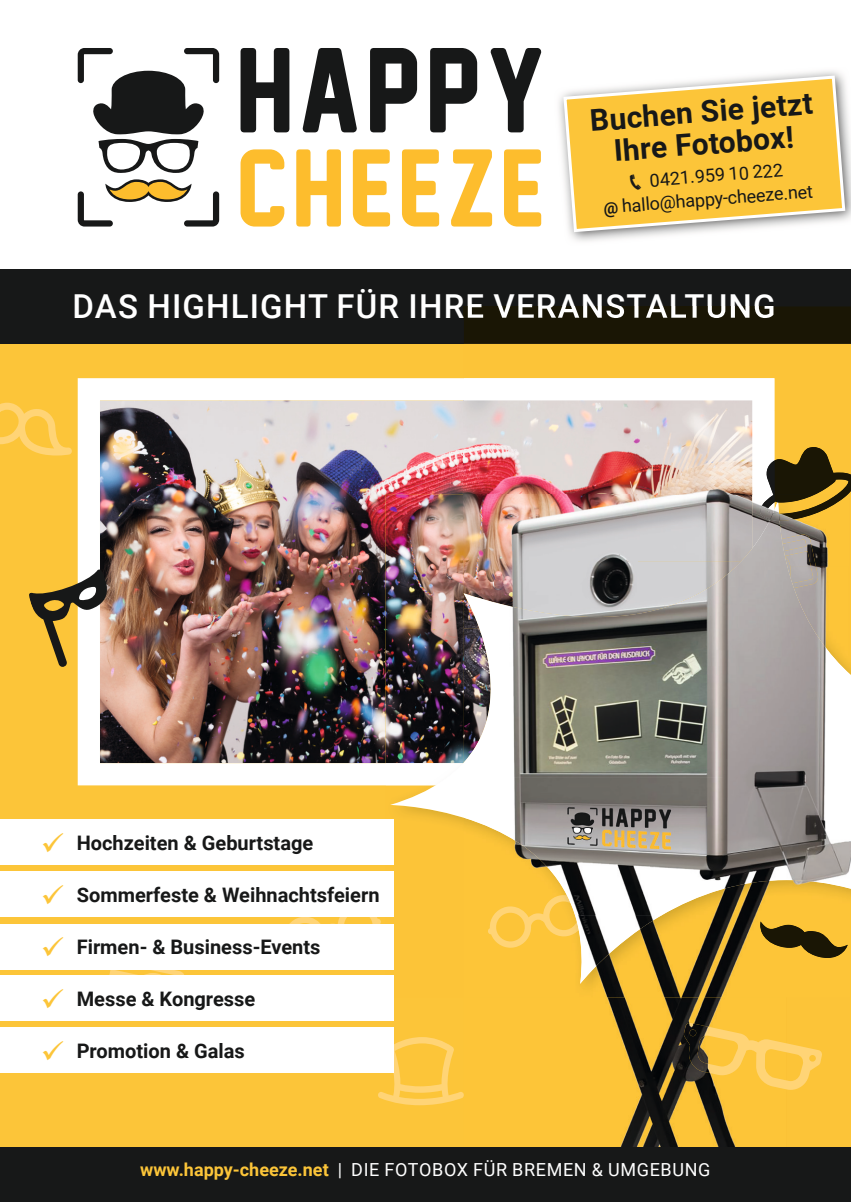
<style>
.page{position:relative;width:851px;height:1202px;background:#fff}
.page>*{position:absolute;margin:0;border:0;box-sizing:border-box;transform-origin:0 0}
.t1{font:500 33px "Roboto";letter-spacing:.035em;color:#fff}
.t2{font:700 30px/31.8px "Roboto";color:#171818;text-align:center}
.t3{font:700 20px "Roboto";color:#171818}
.t4{font:18px "Roboto";letter-spacing:.035em;color:#fff}
.t5{font:18px/23.4px "Roboto";color:#171818;text-align:center}
.s1{font-family:"IAM TELEFONO";font-size:17.6px}
.s2{font-weight:700;font-size:16.2px}
.s3{color:#fcc539}
.s4{font-weight:700;color:#fcc539}
</style>
<div class="page">
<div style="left:0;top:286px;width:850px;height:916px;background:#fcc539"></div>
<svg style="left:103px;top:969px;width:83px;height:52px"></svg>
<svg style="left:0;top:403px;width:72px;height:52px"></svg>
<svg style="left:289px;top:917px;width:92px;height:7px"></svg>
<div style="left:0;top:1147px;width:850px;height:55px;background:#171818"></div>
<div style="left:0;top:269px;width:850px;height:75px;background:#171818"></div>
<img style="left:78px;top:378px;width:386px;height:407px">
<img style="left:385px;top:495px;width:79px;height:475px">
<img style="left:390px;top:499px;width:74px;height:471px">
<svg style="left:29px;top:569px;width:87px;height:98px"></svg>
<svg style="left:240px;top:48px;width:49px;height:84px"></svg>
<svg style="left:302px;top:48px;width:55px;height:84px"></svg>
<svg style="left:370px;top:48px;width:47px;height:84px"></svg>
<svg style="left:430px;top:48px;width:47px;height:84px"></svg>
<svg style="left:490px;top:48px;width:51px;height:84px"></svg>
<svg style="left:240px;top:149px;width:44px;height:78px"></svg>
<svg style="left:296px;top:149px;width:45px;height:78px"></svg>
<svg style="left:353px;top:149px;width:37px;height:78px"></svg>
<svg style="left:402px;top:149px;width:37px;height:78px"></svg>
<svg style="left:451px;top:149px;width:41px;height:78px"></svg>
<svg style="left:504px;top:149px;width:37px;height:78px"></svg>
<svg style="left:78px;top:48px;width:141px;height:179px"></svg>
<img style="left:559px;top:71px;width:291px;height:170px">
<svg style="left:561px;top:74px;width:285px;height:160px;background:#f7cd63"></svg>
<img style="left:464px;top:306px;width:386px;height:104px">
<img style="left:774px;top:410px;width:1px;height:37px">
<img style="left:607px;top:997px;width:129px;height:150px">
<svg style="left:378px;top:1037px;width:86px;height:68px"></svg>
<img style="left:683px;top:1023px;width:139px;height:67px">
<img style="left:464px;top:495px;width:288px;height:66px">
<img style="left:464px;top:378px;width:310px;height:117px">
<img style="left:592px;top:889px;width:258px;height:108px">
<img style="left:488px;top:916px;width:87px;height:32px">
<img style="left:464px;top:561px;width:172px;height:17px">
<img style="left:636px;top:561px;width:85px;height:17px">
<img style="left:752px;top:495px;width:6px;height:7px">
<img style="left:721px;top:502px;width:129px;height:387px">
<img style="left:464px;top:578px;width:258px;height:338px">
<img style="left:575px;top:915px;width:86px;height:69px">
<img style="left:774px;top:447px;width:76px;height:48px">
<img style="left:764px;top:460px;width:10px;height:35px">
<img style="left:758px;top:495px;width:89px;height:26px">
<img style="left:770px;top:499px;width:9px;height:22px">
<img style="left:760px;top:921px;width:87px;height:37px">
<img style="left:464px;top:306px;width:309px;height:12px">
<div style="left:0;top:819px;width:394px;height:45px;background:#fff"></div>
<div style="left:0;top:872px;width:394px;height:45px;background:#fff"></div>
<div style="left:0;top:975px;width:394px;height:45px;background:#fff"></div>
<div style="left:0;top:924px;width:394px;height:45px;background:#fff"></div>
<div style="left:0;top:1028px;width:394px;height:45px;background:#fff"></div>
<h2 class="t2" style="left:588px;top:104px;width:225px;rotate:-5deg">Buchen Sie jetzt<br>Ihre Fotobox!</h2>
<p class="t5" style="left:601px;top:171px;width:211px;rotate:-4deg"><span class="s1">ü</span> 0421.959 10 222<br><span class="s2">@</span> hallo@happy-cheeze.net</p>
<h1 class="t1" style="left:73px;top:283px;width:704px">DAS HIGHLIGHT FÜR IHRE VERANSTALTUNG</h1>
<p class="t3" style="left:41px;top:829px;width:274px"><span class="s3">✓</span> Hochzeiten &amp; Geburtstage</p>
<p class="t3" style="left:41px;top:881px;width:340px"><span class="s3">✓</span> Sommerfeste &amp; Weihnachtsfeiern</p>
<p class="t3" style="left:41px;top:933px;width:281px"><span class="s3">✓</span> Firmen- &amp; Business-Events</p>
<p class="t3" style="left:41px;top:985px;width:216px"><span class="s3">✓</span> Messe &amp; Kongresse</p>
<p class="t3" style="left:41px;top:1037px;width:206px"><span class="s3">✓</span> Promotion &amp; Galas</p>
<p class="t4" style="left:140px;top:1157px;width:571px"><span class="s4">www.happy-cheeze.net</span> | DIE FOTOBOX FÜR BREMEN &amp; UMGEBUNG</p>
</div>
